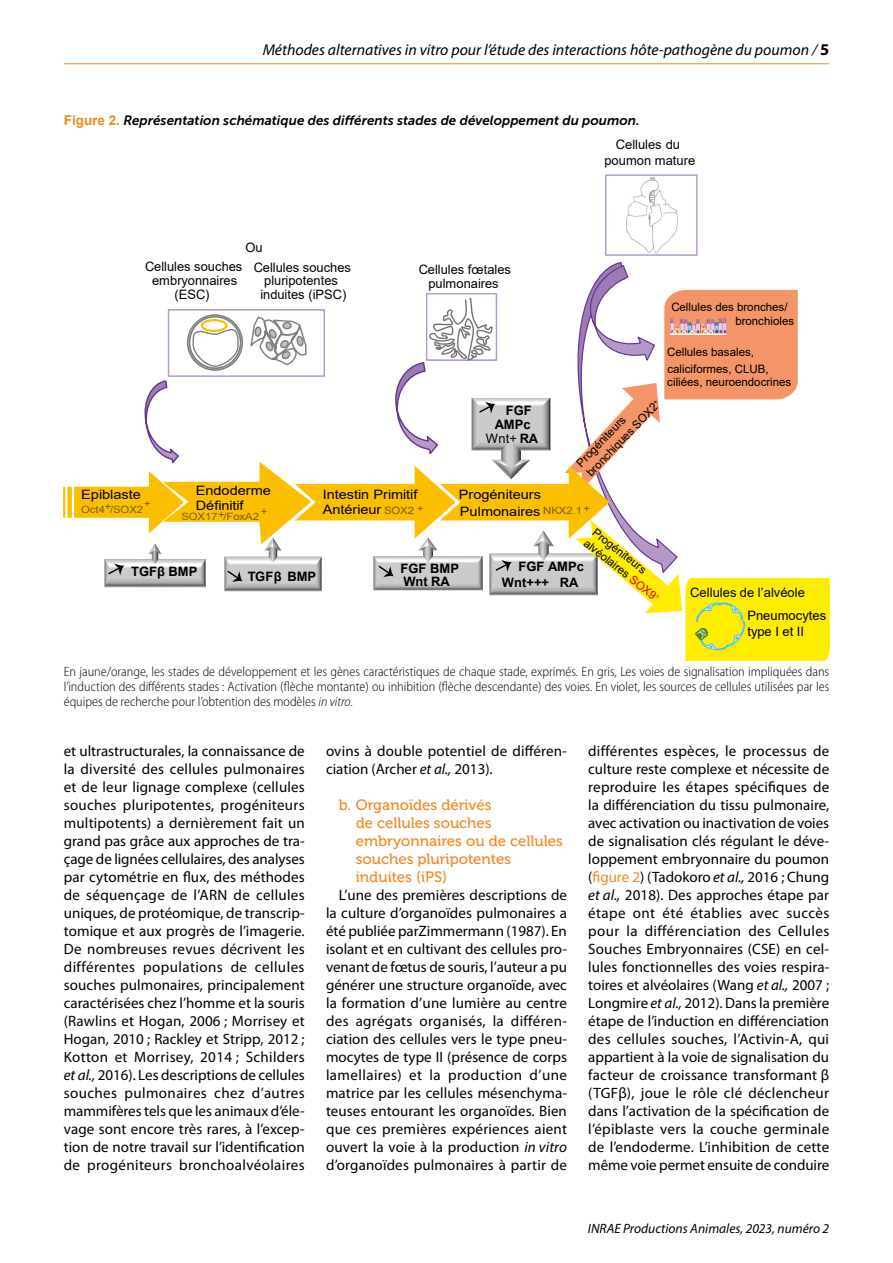
<style>
.page{position:relative;width:893px;height:1263px;background:#fff}
.page>*{position:absolute;margin:0;border:0;box-sizing:border-box;transform-origin:0 0}
.t1{font:italic 15.75px "Myriad Pro";color:#000}
.t2{font:15px/18px "Myriad Pro";letter-spacing:.01em;color:#000;text-align:justify}
.t3{font:15px/18px "Museo 500";color:#f18922}
.t4{font:300 semi-condensed 13.5px/15px "Myriad Pro";color:#000;text-align:justify}
.t5{font:italic 13.5px "Museo Sans 700";color:#000}
.t6{font:italic 13.5px "Myriad Pro";color:#000}
.t7{font:12.9px/13.8px "Arial";color:#000;text-align:center}
.t8{font:12.9px/15px "Arial";color:#000;scale:1.12 1}
.t9{font:700 12.9px/13.4px "Arial";color:#000}
.t10{font:11.55px/13.8px "Arial";letter-spacing:-.005em;color:#000}
.t11{font:10.05px "Arial";color:#7f5f0d;scale:1.12 1}
.s1{font-weight:700;font-style:normal;font-size:16.5px}
.s2{font-family:"Arial";font-weight:700;font-style:normal;color:#f18922}
.s3{font-weight:700}
.s4{font-size:10.05px;color:#7f5f0d}
.s5{color:#e3000b}
.s6{font-style:italic}
.s7{color:#f18922}
</style>
<div class="page">
<hr style="left:64px;top:63px;width:765px;height:1px;background:#f18922">
<img style="left:626px;top:177px;width:53px;height:77px">
<svg style="left:63px;top:262px;width:767px;height:399px"></svg>
<div style="left:605px;top:174px;width:93px;height:82px;border:1px solid #b499c8"></div>
<p class="t1" style="left:263px;top:40px;width:568px">Méthodes alternatives in vitro pour l’étude des interactions hôte‑pathogène du poumon / <span class="s1">5</span></p>
<p class="t5" style="left:64px;top:113px;width:577px"><span class="s2">Figure 2.</span> Représentation schématique des différents stades de développement du poumon.</p>
<p class="t7" style="left:245px;top:240px;width:19px">Ou</p>
<p class="t7" style="left:145px;top:260px;width:99px">Cellules souches embryonnaires (ESC)</p>
<p class="t7" style="left:254px;top:260px;width:99px">Cellules souches pluripotentes induites (iPSC)</p>
<p class="t7" style="left:604px;top:137px;width:92px;line-height:15.6px">Cellules du poumon mature</p>
<p class="t7" style="left:419px;top:263px;width:94px">Cellules fœtales pulmonaires</p>
<p class="t9" style="left:506px;top:404px;width:27px">FGF</p>
<p class="t9" style="left:495px;top:418px;width:37px">AMPc</p>
<p class="t7" style="left:486px;top:431px;width:54px">Wnt+ <span class="s3">RA</span></p>
<p class="t10" style="left:574px;top:460px;width:102px;rotate:-46deg">Progéniteurs bronchiques SOX2<sup>+</sup></p>
<p class="t10" style="left:735px;top:299px;width:60px;line-height:14.7px;text-indent:-64px">Cellules des bronches/ bronchioles</p>
<p class="t10" style="left:667px;top:344px;width:103px;line-height:16px">Cellules basales, caliciformes, CLUB,</p>
<p class="t10" style="left:667px;top:375px;width:126px">ciliées, neuroendocrines</p>
<p class="t8" style="left:81px;top:487px;width:55px">Epiblaste</p>
<p class="t11" style="left:81px;top:502px;width:57px">Oct4+/SOX2</p>
<p class="t11" style="left:144px;top:497px;width:7px">+</p>
<p class="t8" style="left:196px;top:482px;width:69px">Endoderme<br>Définitif</p>
<p class="t11" style="left:181px;top:510px;width:71px">SOX17+/FoxA2</p>
<p class="t11" style="left:261px;top:504px;width:7px">+</p>
<p class="t8" style="left:323px;top:487px;width:92px">Intestin Primitif<br>Antérieur <span class="s4">SOX2 </span><sup>+</sup></p>
<p class="t8" style="left:459px;top:487px;width:119px;line-height:16px">Progéniteurs<br>Pulmonaires <span class="s4">NKX2.1</span><sup>+</sup></p>
<p class="t10" style="left:598px;top:525px;width:94px;rotate:38deg">Progéniteurs alvéolaires <span class="s5">SOX9</span><sup>+</sup></p>
<p class="t9" style="left:131px;top:565px;width:68px">TGFβ BMP</p>
<p class="t9" style="left:401px;top:562px;width:60px">FGF BMP<br>Wnt RA</p>
<p class="t9" style="left:502px;top:559px;width:84px;line-height:15.6px;text-indent:17px">FGF AMPc<br>Wnt+++ RA</p>
<p class="t9" style="left:248px;top:570px;width:70px">TGFβ BMP</p>
<p class="t7" style="left:747px;top:581px;width:80px;line-height:22.8px;text-align:left;text-indent:-57px">Cellules de l’alvéole<br>Pneumocytes</p>
<p class="t7" style="left:747px;top:624px;width:58px">type I et II</p>
<p class="t4" style="left:64px;top:664px;width:767px">En jaune/orange, les stades de développement et les gènes caractéristiques de chaque stade, exprimés. En gris, Les voies de signalisation impliquées dans l’induction des différents stades : Activation (flèche montante) ou inhibition (flèche descendante) des voies. En violet, les sources de cellules utilisées par les équipes de recherche pour l’obtention des modèles <span class="s6">in vitro</span>.</p>
<p class="t2" style="left:64px;top:742px;width:243px">et ultrastructurales, la connaissance de la diversité des cellules pulmonaires et de leur lignage complexe (cellules souches pluripotentes, progéniteurs multipotents) a dernièrement fait un grand pas grâce aux approches de tra&shy;çage de lignées cellulaires, des analyses par cytométrie en flux, des méthodes de séquençage de l’ARN de cellules uniques, de protéomique, de transcrip&shy;tomique et aux progrès de l’imagerie.<br>De nombreuses revues décrivent les différentes populations de cellules souches pulmonaires, principalement caractérisées chez l’homme et la souris (Rawlins et Hogan, 2006 ; Morrisey et Hogan, 2010 ; Rackley et Stripp, 2012 ; Kotton et Morrisey, 2014 ; Schilders <span class="s6">et al.,</span> 2016). Les descriptions de cellules souches pulmonaires chez d’autres mammifères tels que les animaux d’éle&shy;vage sont encore très rares, à l’excep&shy;tion de notre travail sur l’identification de progéniteurs bronchoalvéolaires</p>
<p class="t2" style="left:326px;top:742px;width:242px">ovins à double potentiel de différen&shy;ciation (Archer <span class="s6">et al.,</span> 2013).</p>
<p class="t3" style="left:356px;top:796px;width:209px;text-indent:-17px">b. Organoïdes dérivés<br>de cellules souches embryonnaires ou de cellules souches pluripotentes induites (iPS)</p>
<p class="t2" style="left:326px;top:886px;width:243px;text-indent:13px">L’une des premières descriptions de la culture d’organoïdes pulmonaires a été publiée parZimmermann (1987). En isolant et en cultivant des cellules pro&shy;venant de fœtus de souris, l’auteur a pu générer une structure organoïde, avec la formation d’une lumière au centre des agrégats organisés, la différen&shy;ciation des cellules vers le type pneu&shy;mocytes de type II (présence de corps lamellaires) et la production d’une matrice par les cellules mésenchyma&shy;teuses entourant les organoïdes. Bien que ces premières expériences aient ouvert la voie à la production <span class="s6">in vitro </span>d’organoïdes pulmonaires à partir de</p>
<p class="t2" style="left:588px;top:742px;width:243px">différentes espèces, le processus de culture reste complexe et nécessite de reproduire les étapes spécifiques de la différenciation du tissu pulmonaire, avec activation ou inactivation de voies de signalisation clés régulant le déve&shy;loppement embryonnaire du poumon (<span class="s7">figure 2</span>) (Tadokoro <span class="s6">et al.,</span> 2016 ; Chung <span class="s6">et al.,</span> 2018). Des approches étape par étape ont été établies avec succès pour la différenciation des Cellules Souches Embryonnaires (CSE) en cel&shy;lules fonctionnelles des voies respira&shy;toires et alvéolaires (Wang <span class="s6">et al.,</span> 2007 ; Longmire <span class="s6">et al.,</span> 2012). Dans la première étape de l’induction en différenciation des cellules souches, l’Activin-A, qui appartient à la voie de signalisation du facteur de croissance transformant β (TGFβ), joue le rôle clé déclencheur dans l’activation de la spécification de l’épiblaste vers la couche germinale de l’endoderme. L’inhibition de cette même voie permet ensuite de conduire</p>
<p class="t6" style="left:588px;top:1220px;width:243px">INRAE Productions Animales, 2023, numéro 2</p>
</div>
